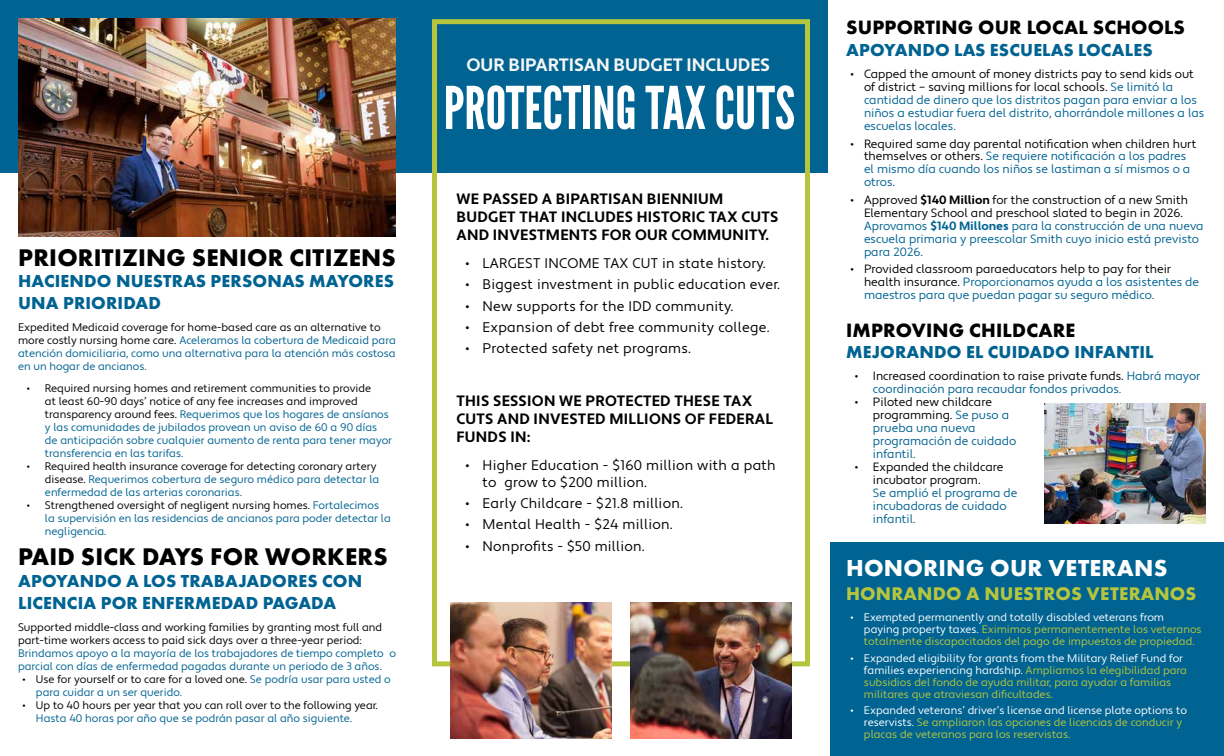
<style>
.page{position:relative;width:1224px;height:756px;background:#fff}
.page>*{position:absolute;margin:0;border:0;box-sizing:border-box;transform-origin:0 0}
.t1{font:58.8px "League Gothic";color:#fff}
.t2{font:700 25px "Futura PT";letter-spacing:.01em;color:#000}
.t3{font:700 24px "Futura PT";letter-spacing:.01em;color:#fff}
.t4{font:700 20px "Futura PT";letter-spacing:.01em;color:#000}
.t5{font:700 19px "Futura PT";letter-spacing:.01em;color:#b5c53d}
.t6{font:700 18px/21.6px "Futura PT";letter-spacing:.01em;color:#006392}
.t7{font:700 18px "Apertura";color:#f5f6f6}
.t8{font:700 15px/18px "Apertura";letter-spacing:.02em;color:#000}
.t9{font:14px/16.8px "Apertura";letter-spacing:.02em;color:#000}
.t10{font:12px/13px "Apertura";color:#006392}
.t11{font:12px/13px "Apertura";color:#000;text-align:center}
.t12{font:11px/13px "Apertura";color:#006392}
.t13{font:11px/12px "Apertura";color:#b5c53d}
.t14{font:11px/13px "Apertura";color:#000}
.s1{color:#000}
.s2{font-weight:700;color:#000}
.s3{font-weight:700}
.s4{color:#fff}
</style>
<div class="page">
<div style="left:0;top:0;width:828px;height:173px;background:#006392"></div>
<img style="left:18px;top:18px;width:378px;height:218px">
<div style="left:830px;top:542px;width:394px;height:214px;background:#006392"></div>
<img style="left:1044px;top:403px;width:162px;height:120px">
<div style="left:432px;top:19px;width:378px;height:647px;border:5px solid #b5c53d"></div>
<img style="left:450px;top:602px;width:162px;height:136px">
<img style="left:630px;top:602px;width:162px;height:136px">
<h2 class="t2" style="left:18px;top:241px;width:379px">PRIORITIZING SENIOR CITIZENS</h2>
<h3 class="t6" style="left:18px;top:270px;width:377px">HACIENDO NUESTRAS PERSONAS MAYORES<br>UNA PRIORIDAD</h3>
<p class="t12" style="left:18px;top:321px;width:379px"><span class="s1">Expedited Medicaid coverage for home-based care as an alternative to more costly nursing home care.</span> Aceleramos la cobertura de Medicaid para atención domiciliaria, como una alternativa para la atención más costosa en un hogar de ancianos.</p>
<p class="t12" style="left:45px;top:382px;width:349px;text-indent:-18px"><span class="s1">• Required nursing homes and retirement communities to provide<br>at least 60-90 days’ notice of any fee increases and improved transparency around fees.</span> Requerimos que los hogares de ansíanos y las comunidades de jubilados provean un aviso de 60 a 90 días de anticipación sobre cualquier aumento de renta para tener mayor transferencia en las tarifas.</p>
<p class="t12" style="left:45px;top:460px;width:336px;text-indent:-18px"><span class="s1">• Required health insurance coverage for detecting coronary artery disease.</span> Requerimos cobertura de seguro médico para detectar la enfermedad de las arterias coronarias.</p>
<p class="t12" style="left:45px;top:499px;width:347px;text-indent:-18px"><span class="s1">• Strengthened oversight of negligent nursing homes.</span> Fortalecimos la supervisión en las residencias de ancianos para poder detectar la negligencia.</p>
<h2 class="t2" style="left:18px;top:541px;width:371px">PAID SICK DAYS FOR WORKERS</h2>
<h3 class="t6" style="left:18px;top:570px;width:346px">APOYANDO A LOS TRABAJADORES CON<br>LICENCIA POR ENFERMEDAD PAGADA</h3>
<p class="t14" style="left:18px;top:621px;width:366px">Supported middle-class and working families by granting most full and part-time workers access to paid sick days over a three-year period:</p>
<p class="t12" style="left:18px;top:647px;width:379px">Brindamos apoyo a la mayoría de los trabajadores de tiempo completo o parcial con días de enfermedad pagadas durante un periodo de 3 años.</p>
<p class="t12" style="left:36px;top:673px;width:356px;text-indent:-13px"><span class="s1">• Use for yourself or to care for a loved one.</span> Se podría usar para usted o para cuidar a un ser querido.</p>
<p class="t14" style="left:22px;top:699px;width:357px">• Up to 40 hours per year that you can roll over to the following year.</p>
<p class="t12" style="left:36px;top:712px;width:318px">Hasta 40 horas por año que se podrán pasar al año siguiente.</p>
<h3 class="t7" style="left:466px;top:54px;width:305px">OUR BIPARTISAN BUDGET INCLUDES</h3>
<h1 class="t1" style="left:444px;top:73px;width:353px">PROTECTING TAX CUTS</h1>
<h3 class="t8" style="left:456px;top:190px;width:323px">WE PASSED A BIPARTISAN BIENNIUM<br>BUDGET THAT INCLUDES HISTORIC TAX CUTS<br>AND INVESTMENTS FOR OUR COMMUNITY.</h3>
<p class="t9" style="left:466px;top:255px;width:302px">• LARGEST INCOME TAX CUT in state history.</p>
<p class="t9" style="left:466px;top:277px;width:316px">• Biggest investment in public education ever.</p>
<p class="t9" style="left:466px;top:298px;width:269px">• New supports for the IDD community.</p>
<p class="t9" style="left:466px;top:319px;width:306px">• Expansion of debt free community college.</p>
<p class="t9" style="left:466px;top:340px;width:227px">• Protected safety net programs.</p>
<h3 class="t8" style="left:456px;top:393px;width:318px">THIS SESSION WE PROTECTED THESE TAX<br>CUTS AND INVESTED MILLIONS OF FEDERAL<br>FUNDS IN:</h3>
<p class="t9" style="left:483px;top:457px;width:295px;text-indent:-17px">• Higher Education - $160 million with a path to grow to $200 million.</p>
<p class="t9" style="left:466px;top:495px;width:219px">• Early Childcare - $21.8 million.</p>
<p class="t9" style="left:466px;top:517px;width:209px">• Mental Health - $24 million.</p>
<p class="t9" style="left:466px;top:538px;width:181px">• Nonprofits - $50 million.</p>
<h3 class="t4" style="left:846px;top:15px;width:340px">SUPPORTING OUR LOCAL SCHOOLS</h3>
<h3 class="t6" style="left:846px;top:39px;width:308px">APOYANDO LAS ESCUELAS LOCALES</h3>
<p class="t10" style="left:864px;top:68px;width:342px;text-indent:-14px"><span class="s1">• Capped the amount of money districts pay to send kids out of district – saving millions for local schools.</span> Se limitó la cantidad de dinero que los distritos pagan para enviar a los niños a estudiar fuera del distrito, ahorrándole millones a las escuelas locales.</p>
<p class="t10" style="left:864px;top:137px;width:334px;text-indent:-14px"><span class="s1">• Required same day parental notification when children hurt themselves or others.</span> Se requiere notificación a los padres el mismo día cuando los niños se lastiman a sí mismos o a otros.</p>
<p class="t10" style="left:864px;top:194px;width:341px;text-indent:-14px"><span class="s1">• Approved</span> <span class="s2">$140 Million</span> <span class="s1">for the construction of a new Smith Elementary School and preschool slated to begin in 2026.<br></span>Aprovamos <span class="s3">$140 Millones</span> para la construcción de una nueva escuela primaria y preescolar Smith cuyo inicio está previsto para 2026.</p>
<p class="t10" style="left:864px;top:263px;width:337px;text-indent:-14px"><span class="s1">• Provided classroom paraeducators help to pay for their health insurance.</span> Proporcionamos ayuda a los asistentes de maestros para que puedan pagar su seguro médico.</p>
<h3 class="t4" style="left:846px;top:317px;width:231px">IMPROVING CHILDCARE</h3>
<h3 class="t6" style="left:846px;top:341px;width:309px">MEJORANDO EL CUIDADO INFANTIL</h3>
<p class="t10" style="left:873px;top:370px;width:329px;text-indent:-18px"><span class="s1">• Increased coordination to raise private funds.</span> Habrá mayor coordinación para recaudar fondos privados.</p>
<p class="t10" style="left:873px;top:396px;width:145px;text-indent:-18px"><span class="s1">• Piloted new childcare programming.</span> Se puso a prueba una nueva programación de cuidado infantil.</p>
<p class="t11" style="left:855px;top:461px;width:150px">• Expanded the childcare incubator program.</p>
<p class="t10" style="left:873px;top:487px;width:146px">Se amplió el programa de incubadoras de cuidado infantil.</p>
<h3 class="t3" style="left:846px;top:553px;width:323px">HONORING OUR VETERANS</h3>
<h3 class="t5" style="left:846px;top:581px;width:352px">HONRANDO A NUESTROS VETERANOS</h3>
<p class="t13" style="left:864px;top:612px;width:339px;text-indent:-13px"><span class="s4">• Exempted permanently and totally disabled veterans from paying property taxes.</span> Eximimos permanentemente los veteranos totalmente discapacitados del pago de impuestos de propiedad.</p>
<p class="t13" style="left:864px;top:652px;width:325px;text-indent:-13px"><span class="s4">• Expanded eligibility for grants from the Military Relief Fund for families experiencing hardship.</span> Ampliamos la elegibilidad para subsidios del fondo de ayuda militar, para ayudar a familias militares que atraviesan dificultades.</p>
<p class="t13" style="left:864px;top:705px;width:324px;text-indent:-13px"><span class="s4">• Expanded veterans’ driver’s license and license plate options to reservists.</span> Se ampliaron las opciones de licencias de conducir y placas de veteranos para los reservistas.</p>
</div>
